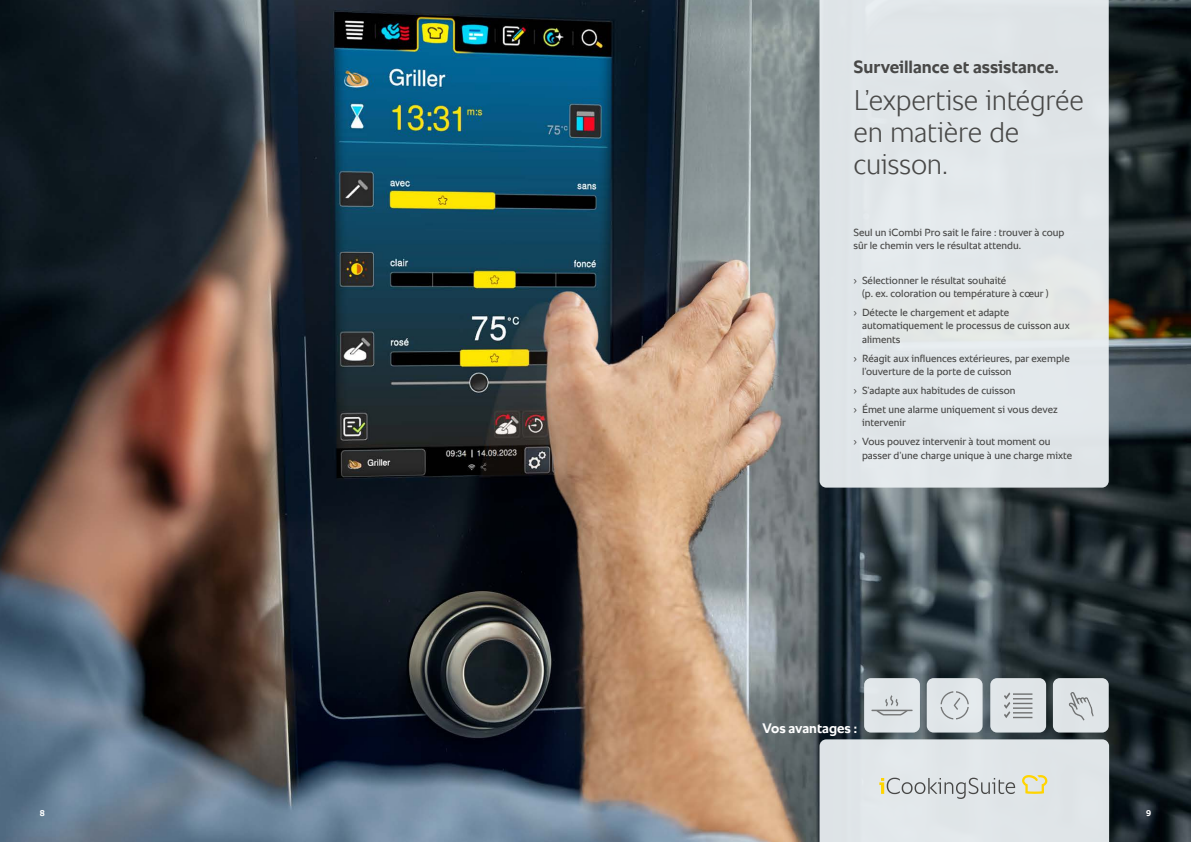
<style>
.page{position:relative;width:1191px;height:842px;background:#fff}
.page>*{position:absolute;margin:0;border:0;box-sizing:border-box;transform-origin:0 0}
.t1{font:300 29px/32px "RATIONAL Sans TT";letter-spacing:-.01em;color:#484847}
.t2{font:700 18px "RATIONAL Sans TT";color:#484847}
.t3{font:700 14px "RATIONAL Sans TT";color:#fff}
.t4{font:10.5px/13.6px "RATIONAL Sans TT";color:#484847}
.t5{font:700 8.5px "RATIONAL Sans TT";color:#fff}
</style>
<div class="page">
<img style="left:0;top:0;width:1191px;height:842px">
<div style="left:819px;top:0;width:289px;height:488px;background:#e1e6e9"></div>
<div style="left:819px;top:739px;width:290px;height:103px;background:#e0e5e8"></div>
<div style="left:864px;top:678px;width:56px;height:54px;background:#e1e6e9;border-radius:7px"></div>
<svg style="left:871px;top:695px;width:41px;height:20px"></svg>
<div style="left:926px;top:678px;width:56px;height:54px;background:#e1e7ea;border-radius:7px"></div>
<svg style="left:940px;top:691px;width:28px;height:28px"></svg>
<div style="left:990px;top:678px;width:56px;height:54px;background:#e0e5e8;border-radius:7px"></div>
<div style="left:1053px;top:678px;width:55px;height:54px;background:#dfe4e7;border-radius:7px"></div>
<svg style="left:1068px;top:692px;width:25px;height:29px"></svg>
<svg style="left:1004px;top:692px;width:28px;height:26px"></svg>
<h2 class="t2" style="left:853px;top:53px;width:206px">Surveillance et assistance.</h2>
<h1 class="t1" style="left:853px;top:84px;width:232px">L’expertise intégrée en matière de cuisson.</h1>
<p class="t4" style="left:853px;top:226px;width:212px">Seul un iCombi Pro sait le faire : trouver à coup sûr le chemin vers le résultat attendu.</p>
<p class="t4" style="left:862px;top:273px;width:188px;text-indent:-9px">› Sélectionner le résultat souhaité<br>(p. ex. coloration ou température à cœur )</p>
<p class="t4" style="left:862px;top:305px;width:209px;text-indent:-9px">› Détecte le chargement et adapte automatiquement le processus de cuisson aux aliments</p>
<p class="t4" style="left:862px;top:351px;width:209px;text-indent:-9px">› Réagit aux influences extérieures, par exemple l’ouverture de la porte de cuisson</p>
<p class="t4" style="left:853px;top:381px;width:206px;line-height:18.7px">› S’adapte aux habitudes de cuisson<br>› Émet une alarme uniquement si vous devez</p>
<p class="t4" style="left:853px;top:413px;width:198px;line-height:18.7px;text-indent:9px">intervenir<br>› Vous pouvez intervenir à tout moment ou</p>
<p class="t4" style="left:862px;top:448px;width:211px">passer d’une charge unique à une charge mixte</p>
<h3 class="t3" style="left:762px;top:718px;width:96px">Vos avantages :</h3>
<p class="t5" style="left:40px;top:807px;width:7px">8</p>
<p class="t5" style="left:1146px;top:807px;width:7px">9</p>
</div>
